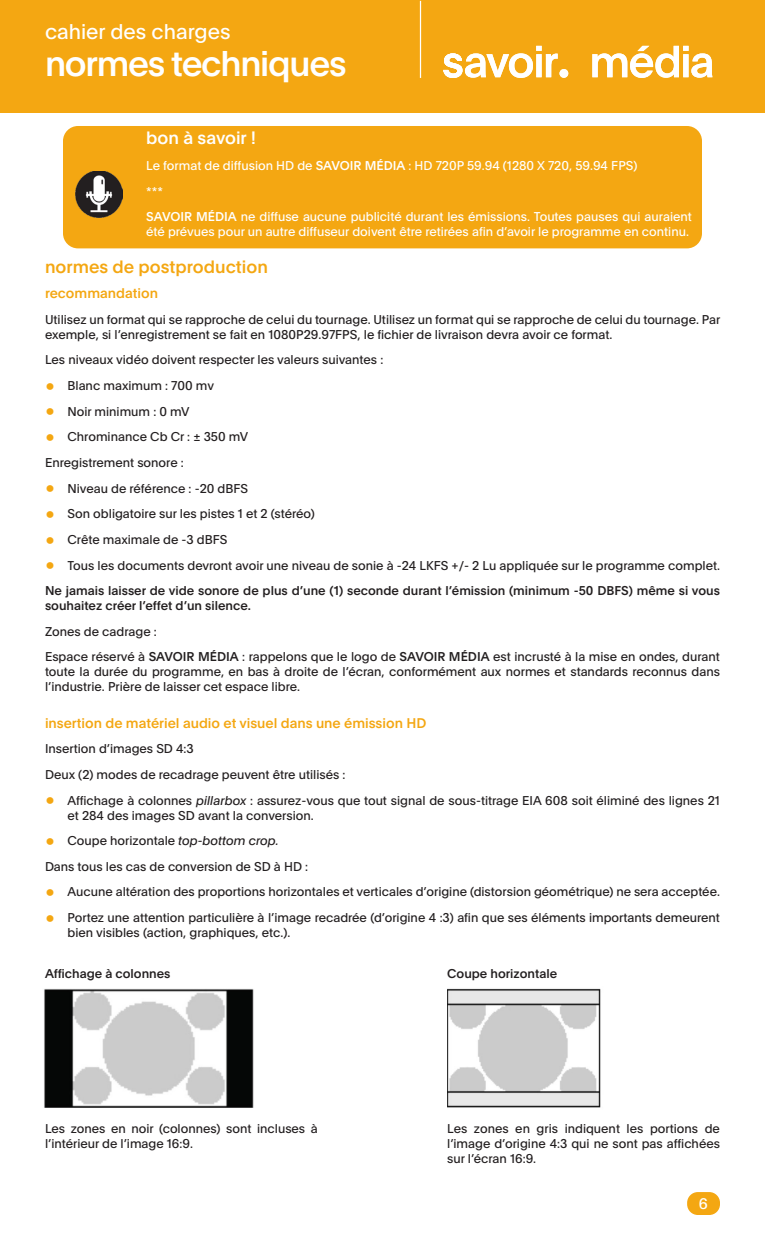
<style>
.page{position:relative;width:765px;height:1260px;background:#fff}
.page>*{position:absolute;margin:0;border:0;box-sizing:border-box;transform-origin:0 0}
.t1{font:500 35px "Plain";letter-spacing:-.035em;color:#fff}
.t2{font:20.88px "Plain";color:#fff}
.t3{font:500 17.5px "Plain";color:#f4a712}
.t4{font:500 17.5px "Plain";color:#fff}
.t5{font:15px "Plain";color:#fff}
.t6{font:500 13.75px "Plain";color:#f4a712}
.t7{font:12.5px/15px "Plain";color:#231f20}
.t8{font:12.5px/15px "Plain";color:#fff}
.t9{font:500 12.5px/15px "Plain";color:#231f20}
.s1{font-weight:500}
.s2{font-size:22.5px;color:#f4a712}
.s3{font-style:italic}
</style>
<div class="page">
<div style="left:0;top:0;width:765px;height:113px;background:#f4a712"></div>
<hr style="left:420px;top:1px;width:1px;height:77px;background:#fff">
<svg style="left:443px;top:46px;width:115px;height:32px"></svg>
<svg style="left:592px;top:46px;width:120px;height:32px"></svg>
<div style="left:560px;top:69px;width:8px;height:9px;background:#fff;border-radius:50%"></div>
<div style="left:687px;top:1192px;width:33px;height:23px;background:#f4a712;border-radius:11px"></div>
<img style="left:44px;top:989px;width:210px;height:119px">
<img style="left:447px;top:988px;width:154px;height:120px">
<div style="left:63px;top:126px;width:639px;height:122px;background:#f4a712;border-radius:15px"></div>
<img style="left:76px;top:171px;width:47px;height:47px">
<p class="t2" style="left:45px;top:16px;width:187px">cahier des charges</p>
<p class="t1" style="left:45px;top:38px;width:303px">normes techniques</p>
<p class="t4" style="left:146px;top:126px;width:111px">bon à savoir !</p>
<p class="t8" style="left:146px;top:158px;width:493px">Le format de diffusion HD de <span class="s1">SAVOIR MÉDIA</span> : HD 720P 59.94 (1280 X 720, 59.94 FPS)</p>
<p class="t8" style="left:146px;top:183px;width:18px">***</p>
<p class="t8" style="left:146px;top:209px;width:547px"><span class="s1">SAVOIR MÉDIA</span> ne diffuse aucune publicité durant les émissions. Toutes pauses qui auraient été prévues pour un autre diffuseur doivent être retirées afin d’avoir le programme en continu.</p>
<p class="t3" style="left:45px;top:254px;width:225px">normes de postproduction</p>
<p class="t6" style="left:45px;top:283px;width:115px">recommandation</p>
<p class="t7" style="left:45px;top:311px;width:677px">Utilisez un format qui se rapproche de celui du tournage. Utilisez un format qui se rapproche de celui du tournage. Par exemple, si l’enregistrement se fait en 1080P29.97FPS, le fichier de livraison devra avoir ce format.</p>
<p class="t7" style="left:45px;top:352px;width:340px">Les niveaux vidéo doivent respecter les valeurs suivantes :</p>
<p class="t7" style="left:45px;top:378px;width:171px"><span class="s2">•</span> Blanc maximum : 700 mv</p>
<p class="t7" style="left:45px;top:403px;width:146px"><span class="s2">•</span> Noir minimum : 0 mV</p>
<p class="t7" style="left:45px;top:429px;width:205px"><span class="s2">•</span> Chrominance Cb Cr : ± 350 mV</p>
<p class="t7" style="left:45px;top:454px;width:140px">Enregistrement sonore :</p>
<p class="t7" style="left:45px;top:480px;width:205px"><span class="s2">•</span> Niveau de référence : -20 dBFS</p>
<p class="t7" style="left:45px;top:506px;width:271px"><span class="s2">•</span> Son obligatoire sur les pistes 1 et 2 (stéréo)</p>
<p class="t7" style="left:45px;top:531px;width:184px"><span class="s2">•</span> Crête maximale de -3 dBFS</p>
<p class="t7" style="left:45px;top:557px;width:677px"><span class="s2">•</span> Tous les documents devront avoir une niveau de sonie à -24 LKFS +/- 2 Lu appliquée sur le programme complet.</p>
<p class="t9" style="left:45px;top:583px;width:676px">Ne jamais laisser de vide sonore de plus d’une (1) seconde durant l’émission (minimum -50 DBFS) même si vous souhaitez créer l’effet d’un silence.</p>
<p class="t7" style="left:45px;top:623px;width:113px">Zones de cadrage :</p>
<p class="t7" style="left:45px;top:649px;width:677px;text-align:justify">Espace réservé à <span class="s1">SAVOIR MÉDIA</span> : rappelons que le logo de <span class="s1">SAVOIR MÉDIA</span> est incrusté à la mise en ondes, durant toute la durée du programme, en bas à droite de l’écran, conformément aux normes et standards reconnus dans l’industrie. Prière de laisser cet espace libre.</p>
<p class="t6" style="left:45px;top:713px;width:383px">insertion de matériel audio et visuel dans une émission HD</p>
<p class="t7" style="left:45px;top:741px;width:150px">Insertion d’images SD 4:3</p>
<p class="t7" style="left:45px;top:766px;width:302px">Deux (2) modes de recadrage peuvent être utilisés :</p>
<p class="t7" style="left:68px;top:792px;width:654px;text-indent:-22px"><span class="s2">•</span> Affichage à colonnes <span class="s3">pillarbox</span> : assurez-vous que tout signal de sous-titrage EIA 608 soit éliminé des lignes 21 et 284 des images SD avant la conversion.</p>
<p class="t7" style="left:45px;top:833px;width:235px"><span class="s2">•</span> Coupe horizontale <span class="s3">top-bottom crop.</span></p>
<p class="t7" style="left:45px;top:858px;width:265px">Dans tous les cas de conversion de SD à HD :</p>
<p class="t7" style="left:45px;top:884px;width:676px"><span class="s2">•</span> Aucune altération des proportions horizontales et verticales d’origine (distorsion géométrique) ne sera acceptée.</p>
<p class="t7" style="left:45px;top:910px;width:676px"><span class="s2">•</span> Portez une attention particulière à l’image recadrée (d’origine 4 :3) afin que ses éléments importants demeurent</p>
<p class="t7" style="left:68px;top:925px;width:224px">bien visibles (action, graphiques, etc.).</p>
<p class="t9" style="left:45px;top:965px;width:127px">Affichage à colonnes</p>
<p class="t7" style="left:45px;top:1121px;width:274px">Les zones en noir (colonnes) sont incluses à l’intérieur de l’image 16:9.</p>
<p class="t9" style="left:447px;top:965px;width:111px">Coupe horizontale</p>
<p class="t7" style="left:447px;top:1121px;width:274px;text-align:justify">Les zones en gris indiquent les portions de l’image d’origine 4:3 qui ne sont pas affichées sur l’écran 16:9.</p>
<p class="t5" style="left:699px;top:1193px;width:11px">6</p>
</div>
